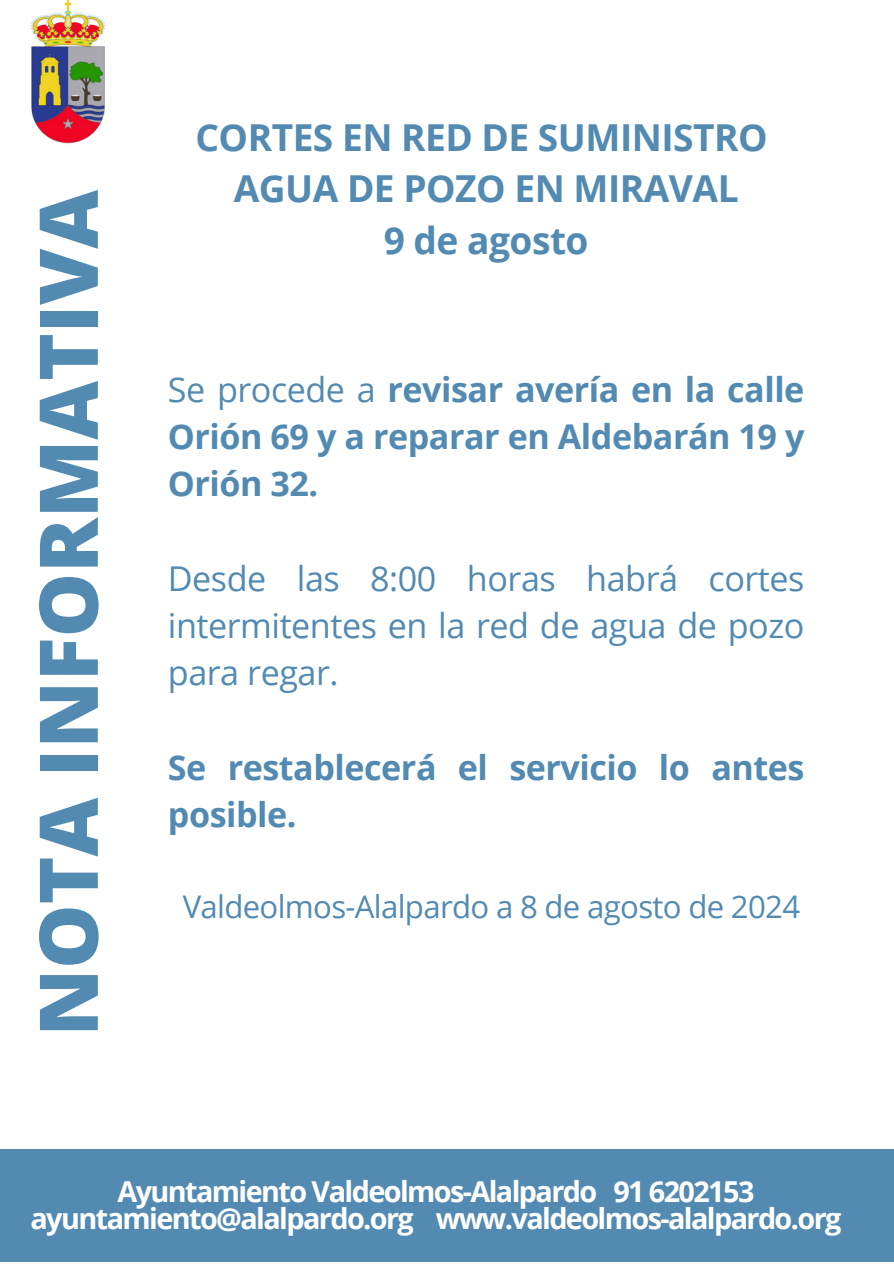
<style>
.page{position:relative;width:894px;height:1264px;background:#fff}
.page>*{position:absolute;margin:0;border:0;box-sizing:border-box;transform-origin:0 0}
.t1{font:800 81px "Open Sans";color:#528ab2}
.t2{font:700 37.2px/51.8px "Open Sans";letter-spacing:-.015em;color:#528ab2;text-align:center}
.t3{font:700 34.2px/47.2px "Open Sans";letter-spacing:-.015em;color:#528ab2;text-align:justify}
.t4{font:34.2px/47.2px "Open Sans";letter-spacing:-.015em;color:#528ab2;text-align:justify}
.t5{font:31.2px "Open Sans";letter-spacing:-.02em;color:#528ab2}
.t6{font:700 28.8px/27px "Open Sans";letter-spacing:-.055em;color:#fff;text-align:center}
.s1{font-weight:400}
</style>
<div class="page">
<div style="left:0;top:1149px;width:893px;height:112px;background:#528ab2"></div>
<img style="left:30px;top:0;width:76px;height:144px">
<p class="t1" style="left:11px;top:1036px;width:848px;rotate:-90deg">NOTA INFORMATIVA</p>
<h1 class="t2" style="left:195px;top:110px;width:573px">CORTES EN RED DE SUMINISTRO<br>AGUA DE POZO EN MIRAVAL<br>9 de agosto</h1>
<h2 class="t3" style="left:168px;top:364px;width:638px"><span class="s1">Se procede a</span> revisar avería en la calle Orión 69 y a reparar en Aldebarán 19 y Orión 32.</h2>
<h3 class="t4" style="left:168px;top:553px;width:638px">Desde las 8:00 horas habrá cortes intermitentes en la red de agua de pozo para regar.</h3>
<h3 class="t3" style="left:168px;top:742px;width:638px">Se restablecerá el servicio lo antes posible.</h3>
<h2 class="t5" style="left:183px;top:884px;width:618px">Valdeolmos-Alalpardo a 8 de agosto de 2024</h2>
<p class="t6" style="left:30px;top:1176px;width:812px">Ayuntamiento Valdeolmos-Alalpardo 91 6202153 ayuntamiento@alalpardo.org www.valdeolmos-alalpardo.org</p>
</div>
